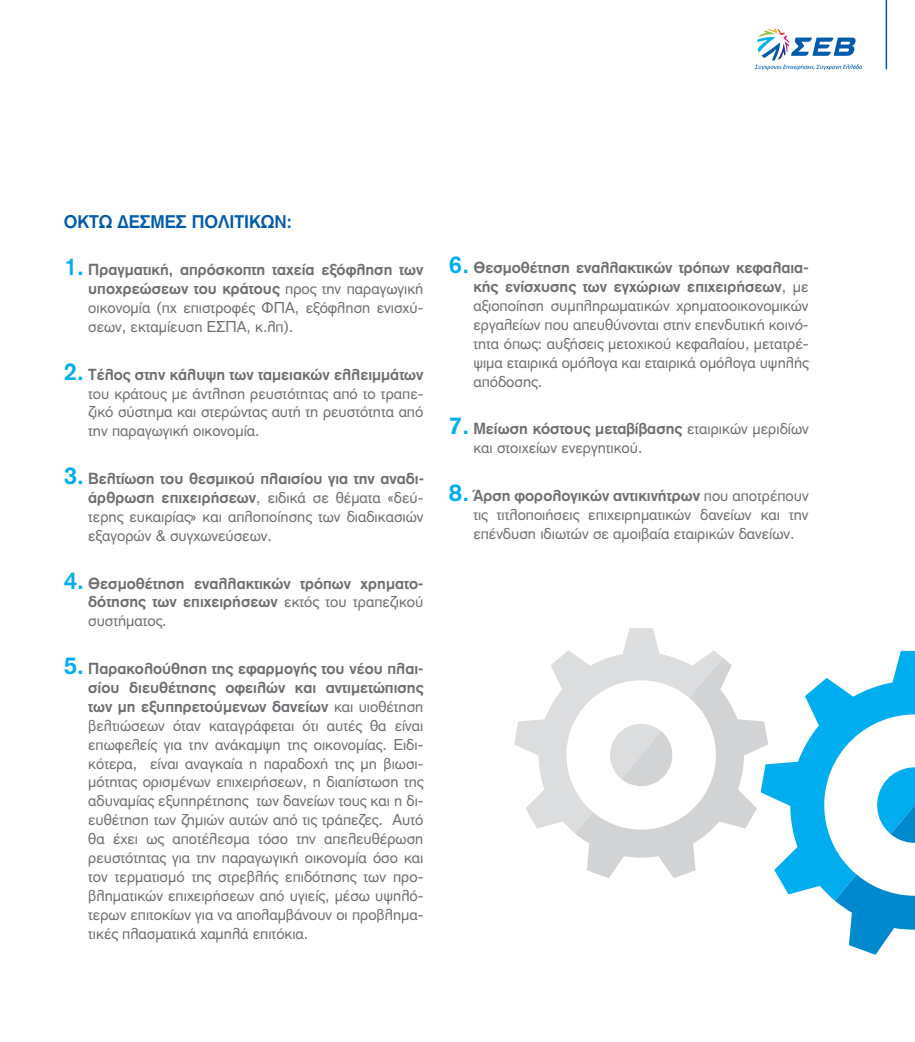
<style>
.page{position:relative;width:915px;height:1042px;background:#fff}
.page>*{position:absolute;margin:0;border:0;box-sizing:border-box;transform-origin:0 0}
.t1{font:700 18px "PF Akzidenz";color:#005baa}
.t2{font:15.75px/18.9px "PF Akzidenz";color:#6d6e71;text-align:justify}
.t3{font:700 15.75px/18.9px "PF Akzidenz";color:#6d6e71;text-align:justify}
.s1{font-weight:700;font-size:24px;color:#00aeef}
.s2{font-weight:700}
.s3{font-size:24px;color:#00aeef}
.s4{font-weight:400}
</style>
<div class="page">
<svg style="left:755px;top:28px;width:106px;height:42px"></svg>
<hr style="left:885px;top:0;width:1px;height:69px;background:#005baa">
<svg style="left:768px;top:651px;width:146px;height:249px"></svg>
<svg style="left:834px;top:687px;width:80px;height:268px"></svg>
<svg style="left:514px;top:628px;width:208px;height:205px"></svg>
<svg style="left:575px;top:658px;width:193px;height:220px"></svg>
<svg style="left:606px;top:720px;width:70px;height:70px"></svg>
<p class="t1" style="left:64px;top:211px;width:229px">ΟΚΤΩ ∆ΕΣΜΕΣ ΠΟΛΙΤΙΚΩΝ:</p>
<p class="t2" style="left:88px;top:260px;width:336px;text-indent:-24px"><span class="s1">1.</span> <span class="s2">Πραγµατική, απρόσκοπτη ταχεία εξόφληση των υποχρεώσεων του κράτους</span> προς την παραγωγική οικονοµία (πχ επιστροφές ΦΠΑ, εξόφληση ενισχύ&shy;σεων, εκταµίευση ΕΣΠΑ, κ.λπ).</p>
<p class="t2" style="left:88px;top:365px;width:336px;text-indent:-24px"><span class="s1">2.</span> <span class="s2">Τέλος στην κάλυψη των ταµειακών ελλειµµάτων </span>του κράτους µε άντληση ρευστότητας από το τραπε&shy;ζικό σύστηµα και στερώντας αυτή τη ρευστότητα από την παραγωγική οικονοµία.</p>
<p class="t2" style="left:88px;top:469px;width:337px;text-indent:-24px"><span class="s1">3.</span> <span class="s2">Βελτίωση του θεσµικού πλαισίου για την αναδι&shy;άρθρωση επιχειρήσεων</span>, ειδικά σε θέµατα «δεύ&shy;τερης ευκαιρίας» και απλοποίησης των διαδικασιών εξαγορών &amp; συγχωνεύσεων.</p>
<p class="t3" style="left:88px;top:573px;width:336px;text-indent:-24px"><span class="s3">4.</span> Θεσµοθέτηση εναλλακτικών τρόπων χρηµατο&shy;δότησης των επιχειρήσεων <span class="s4">εκτός του τραπεζικού συστήµατος.</span></p>
<p class="t2" style="left:88px;top:659px;width:336px;text-indent:-24px"><span class="s1">5.</span> <span class="s2">Παρακολούθηση της εφαρµογής του νέου πλαι&shy;σίου διευθέτησης οφειλών και αντιµετώπισης των µη εξυπηρετούµενων δανείων</span> και υιοθέτηση βελτιώσεων όταν καταγράφεται ότι αυτές θα είναι επωφελείς για την ανάκαµψη της οικονοµίας. Ειδι&shy;κότερα, είναι αναγκαία η παραδοχή της µη βιωσι&shy;µότητας ορισµένων επιχειρήσεων, η διαπίστωση της αδυναµίας εξυπηρέτησης των δανείων τους και η δι&shy;ευθέτηση των ζηµιών αυτών από τις τράπεζες. Αυτό θα έχει ως αποτέλεσµα τόσο την απελευθέρωση ρευστότητας για την παραγωγική οικονοµία όσο και τον τερµατισµό της στρεβλής επιδότησης των προ&shy;βληµατικών επιχειρήσεων από υγιείς, µέσω υψηλό&shy;τερων επιτοκίων για να απολαµβάνουν οι προβληµα&shy;τικές πλασµατικά χαµηλά επιτόκια.</p>
<p class="t2" style="left:473px;top:258px;width:336px;text-indent:-24px"><span class="s1">6.</span> <span class="s2">Θεσµοθέτηση εναλλακτικών τρόπων κεφαλαια&shy;κής ενίσχυσης των εγχώριων επιχειρήσεων</span>, µε αξιοποίηση συµπληρωµατικών χρηµατοοικονοµικών εργαλείων που απευθύνονται στην επενδυτική κοινό&shy;τητα όπως: αυξήσεις µετοχικού κεφαλαίου, µετατρέ&shy;ψιµα εταιρικά οµόλογα και εταιρικά οµόλογα υψηλής απόδοσης.</p>
<p class="t2" style="left:473px;top:419px;width:337px;text-indent:-24px"><span class="s1">7.</span> <span class="s2">Μείωση κόστους µεταβίβασης</span> εταιρικών µεριδίων και στοιχείων ενεργητικού.</p>
<p class="t2" style="left:473px;top:486px;width:336px;text-indent:-24px"><span class="s1">8.</span> <span class="s2">Άρση φορολογικών αντικινήτρων</span> που αποτρέπουν τις τιτλοποιήσεις επιχειρηµατικών δανείων και την επένδυση ιδιωτών σε αµοιβαία εταιρικών δανείων.</p>
</div>
